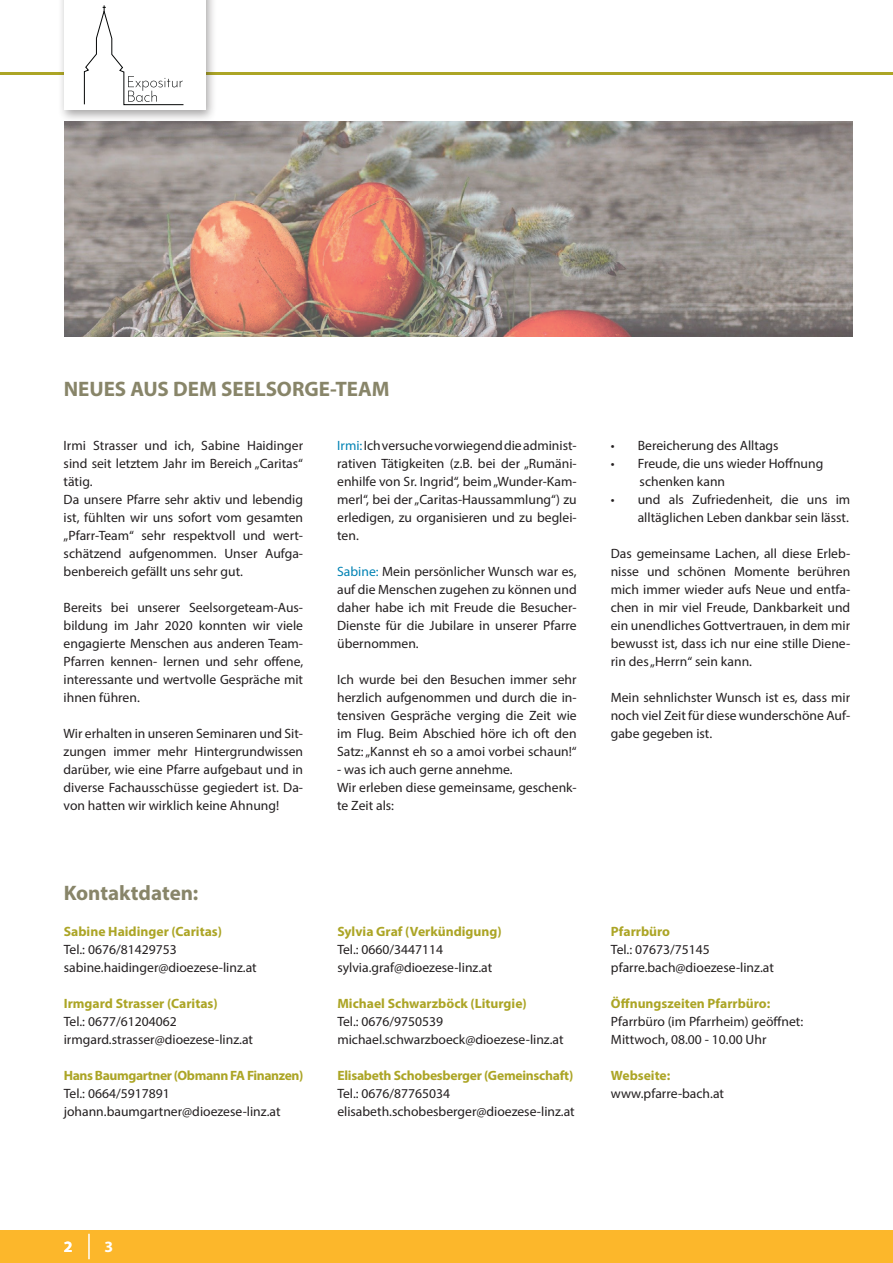
<style>
.page{position:relative;width:893px;height:1263px;background:#fff}
.page>*{position:absolute;margin:0;border:0;box-sizing:border-box;transform-origin:0 0}
.t1{font:700 21px "Myriad Pro";color:#888569}
.t2{font:700 15.75px "Myriad Pro";color:#fff}
.t3{font:13.5px/18px "Myriad Pro";color:#231f20}
.t4{font:700 13.5px "Myriad Pro";color:#aca526}
.t5{font:700 13.5px "Myriad Pro";letter-spacing:-.02em;color:#aca526}
.t6{font:700 13.5px "Myriad Pro";letter-spacing:-.03em;color:#aca526}
.s1{color:#0082b4}
</style>
<div class="page">
<div style="left:0;top:1230px;width:893px;height:33px;background:#fcb72b"></div>
<hr style="left:88px;top:1234px;width:2px;height:25px;background:#fff">
<hr style="left:0;top:72px;width:893px;height:3px;background:#aca526">
<div style="left:57px;top:0;width:160px;height:123px;background:#231f20;opacity:.4"></div>
<div style="left:64px;top:0;width:141px;height:109px;background:#fff"></div>
<svg style="left:83px;top:5px;width:101px;height:101px"></svg>
<img style="left:65px;top:121px;width:787px;height:215px">
<h1 class="t1" style="left:64px;top:375px;width:327px">NEUES AUS DEM SEELSORGE-TEAM</h1>
<p class="t3" style="left:64px;top:436px;width:241px">Irmi Strasser und ich, Sabine Haidinger sind seit letztem Jahr im Bereich „Caritas“ tätig.<br>Da unsere Pfarre sehr aktiv und lebendig ist, fühlten wir uns sofort vom gesamten „Pfarr-Team“ sehr respektvoll und wert&shy;schätzend aufgenommen. Unser Aufga&shy;benbereich gefällt uns sehr gut.</p>
<p class="t3" style="left:64px;top:598px;width:241px;text-align:justify">Bereits bei unserer Seelsorgeteam-Aus&shy;bildung im Jahr 2020 konnten wir viele engagierte Menschen aus anderen Team-Pfarren kennen- lernen und sehr offene, interessante und wertvolle Gespräche mit ihnen führen.</p>
<p class="t3" style="left:64px;top:724px;width:241px;text-align:justify">Wir erhalten in unseren Seminaren und Sit&shy;zungen immer mehr Hintergrundwissen darüber, wie eine Pfarre aufgebaut und in diverse Fachausschüsse gegiedert ist. Da&shy;von hatten wir wirklich keine Ahnung!</p>
<h1 class="t1" style="left:64px;top:879px;width:136px">Kontaktdaten:</h1>
<p class="t4" style="left:64px;top:923px;width:160px">Sabine Haidinger (Caritas)</p>
<p class="t3" style="left:64px;top:940px;width:194px">Tel.: 0676/81429753 sabine.haidinger@dioezese-linz.at</p>
<p class="t4" style="left:64px;top:995px;width:155px">Irmgard Strasser (Caritas)</p>
<p class="t3" style="left:64px;top:1012px;width:191px">Tel.: 0677/61204062 irmgard.strasser@dioezese-linz.at</p>
<p class="t6" style="left:64px;top:1067px;width:241px">Hans Baumgartner (Obmann FA Finanzen)</p>
<p class="t3" style="left:64px;top:1084px;width:218px">Tel.: 0664/5917891 johann.baumgartner@dioezese-linz.at</p>
<p class="t3" style="left:337px;top:436px;width:241px;text-align:justify"><span class="s1">Irmi:</span> Ich versuche vorwiegend die administ&shy;rativen Tätigkeiten (z.B. bei der „Rumäni&shy;enhilfe von Sr. Ingrid“, beim „Wunder-Kam&shy;merl“, bei der „Caritas-Haussammlung“) zu erledigen, zu organisieren und zu beglei&shy;ten.</p>
<p class="t3" style="left:337px;top:562px;width:241px;text-align:justify"><span class="s1">Sabine:</span> Mein persönlicher Wunsch war es, auf die Menschen zugehen zu können und daher habe ich mit Freude die Besucher-Dienste für die Jubilare in unserer Pfarre übernommen.</p>
<p class="t3" style="left:337px;top:670px;width:241px;text-align:justify">Ich wurde bei den Besuchen immer sehr herzlich aufgenommen und durch die in&shy;tensiven Gespräche verging die Zeit wie im Flug. Beim Abschied höre ich oft den Satz: „Kannst eh so a amoi vorbei schaun!“</p>
<p class="t3" style="left:337px;top:760px;width:241px">- was ich auch gerne annehme.<br>Wir erleben diese gemeinsame, geschenk&shy;te Zeit als:</p>
<p class="t4" style="left:337px;top:923px;width:166px">Sylvia Graf (Verkündigung)</p>
<p class="t3" style="left:337px;top:940px;width:156px">Tel.: 0660/3447114 sylvia.graf@dioezese-linz.at</p>
<p class="t4" style="left:337px;top:995px;width:191px">Michael Schwarzböck (Liturgie)</p>
<p class="t3" style="left:337px;top:1012px;width:228px">Tel.: 0676/9750539 michael.schwarzboeck@dioezese-linz.at</p>
<p class="t5" style="left:337px;top:1067px;width:237px">Elisabeth Schobesberger (Gemeinschaft)</p>
<p class="t3" style="left:337px;top:1084px;width:239px">Tel.: 0676/87765034 elisabeth.schobesberger@dioezese-linz.at</p>
<p class="t3" style="left:611px;top:436px;width:169px">• Bereicherung des Alltags</p>
<p class="t3" style="left:640px;top:454px;width:185px;text-indent:-29px">• Freude, die uns wieder Hoffnung schenken kann</p>
<p class="t3" style="left:611px;top:490px;width:241px;text-align:right">• und als Zufriedenheit, die uns im alltäglichen Leben dankbar sein lässt.</p>
<p class="t3" style="left:611px;top:544px;width:241px;text-align:justify">Das gemeinsame Lachen, all diese Erleb&shy;nisse und schönen Momente berühren mich immer wieder aufs Neue und entfa&shy;chen in mir viel Freude, Dankbarkeit und ein unendliches Gottvertrauen, in dem mir bewusst ist, dass ich nur eine stille Diene&shy;rin des „Herrn“ sein kann.</p>
<p class="t3" style="left:611px;top:688px;width:241px;text-align:justify">Mein sehnlichster Wunsch ist es, dass mir noch viel Zeit für diese wunderschöne Auf&shy;gabe gegeben ist.</p>
<p class="t4" style="left:611px;top:923px;width:61px">Pfarrbüro</p>
<p class="t3" style="left:611px;top:940px;width:164px">Tel.: 07673/75145 pfarre.bach@dioezese-linz.at</p>
<p class="t4" style="left:611px;top:995px;width:161px">Öffnungszeiten Pfarrbüro:</p>
<p class="t3" style="left:611px;top:1012px;width:194px">Pfarrbüro (im Pfarrheim) geöffnet:<br>Mittwoch, 08.00 - 10.00 Uhr</p>
<p class="t4" style="left:611px;top:1067px;width:61px">Webseite:</p>
<p class="t3" style="left:611px;top:1084px;width:115px">www.pfarre-bach.at</p>
<p class="t2" style="left:64px;top:1237px;width:10px">2</p>
<p class="t2" style="left:104px;top:1237px;width:10px">3</p>
</div>
